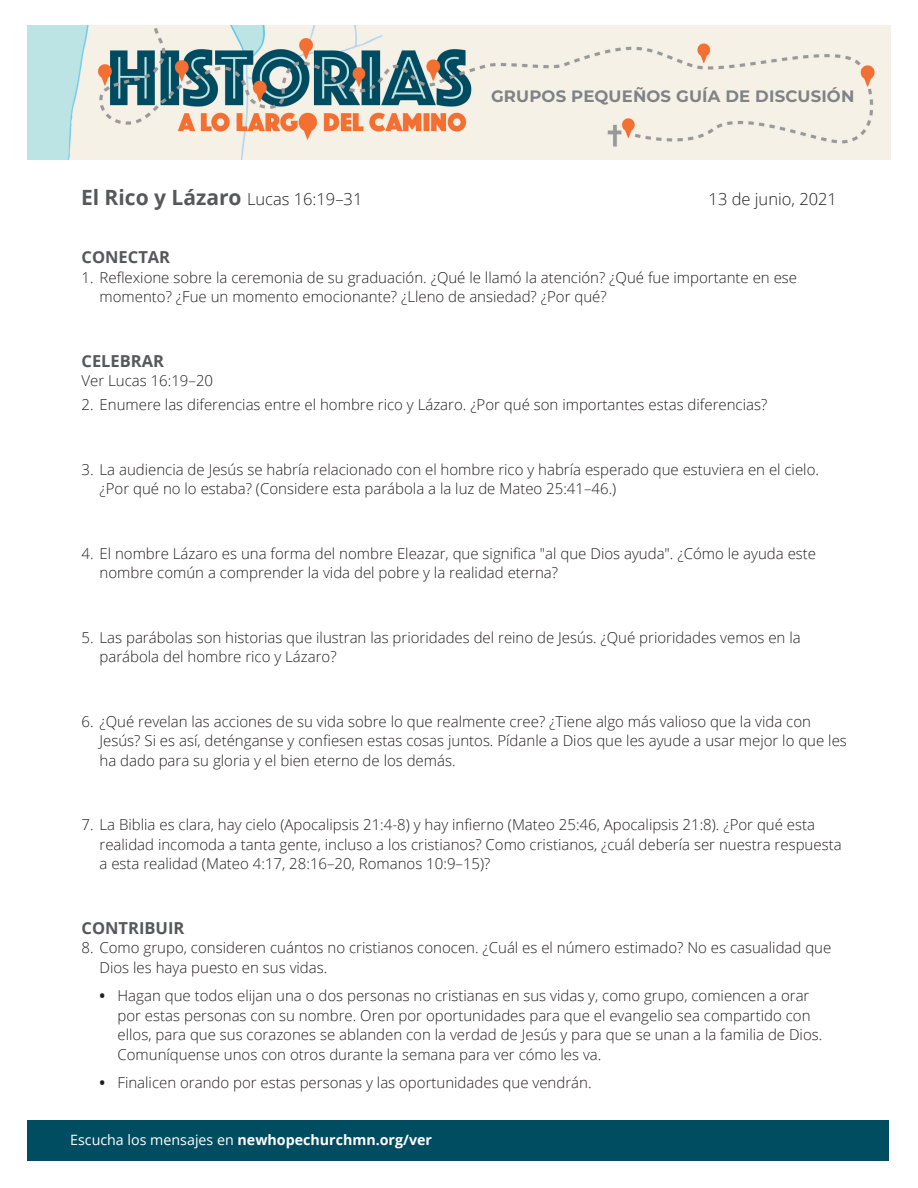
<style>
.page{position:relative;width:918px;height:1188px;background:#fff}
.page>*{position:absolute;margin:0;border:0;box-sizing:border-box;transform-origin:0 0}
.t1{font:700 21px "Open Sans";color:#57585a}
.t2{font:700 16.5px "Montserrat";letter-spacing:.01em;color:#808285}
.Discussion_Questions{font:700 16.5px "Open Sans";color:#57585a}
.t3{font:300 16.5px "Open Sans";color:#231f20}
.Discussion_Questions-2{font:300 15px/19.5px "Open Sans";color:#231f20}
.t4{font:700 14.25px "Open Sans";color:#fff}
.s1{font-weight:300;font-size:16.5px;color:#231f20}
.s2{font-weight:700}
.s3{font-weight:400}
</style>
<div class="page">
<div style="left:27px;top:1120px;width:862px;height:41px;background:#004c60"></div>
<img style="left:27px;top:26px;width:864px;height:134px">
<p class="t2" style="left:491px;top:85px;width:365px">GRUPOS PEQUEÑOS GUÍA DE DISCUSIÓN</p>
<p class="t1" style="left:81px;top:183px;width:283px">El Rico y Lázaro <span class="s1">Lucas 16:19–31</span></p>
<p class="t3" style="left:709px;top:188px;width:130px">13 de junio, 2021</p>
<p class="Discussion_Questions" style="left:82px;top:246px;width:90px">CONECTAR</p>
<p class="Discussion_Questions-2" style="left:100px;top:267px;width:699px;text-indent:-18px">1. Reflexione sobre la ceremonia de su graduación. ¿Qué le llamó la atención? ¿Qué fue importante en ese momento? ¿Fue un momento emocionante? ¿Lleno de ansiedad? ¿Por qué?</p>
<p class="Discussion_Questions" style="left:82px;top:349px;width:84px">CELEBRAR</p>
<p class="Discussion_Questions-2" style="left:82px;top:371px;width:133px">Ver Lucas 16:19–20</p>
<p class="Discussion_Questions-2" style="left:82px;top:395px;width:687px">2. Enumere las diferencias entre el hombre rico y Lázaro. ¿Por qué son importantes estas diferencias?</p>
<p class="Discussion_Questions-2" style="left:100px;top:459px;width:721px;text-indent:-18px">3. La audiencia de Jesús se habría relacionado con el hombre rico y habría esperado que estuviera en el cielo. ¿Por qué no lo estaba? (Considere esta parábola a la luz de Mateo 25:41–46.)</p>
<p class="Discussion_Questions-2" style="left:100px;top:543px;width:718px;text-indent:-18px">4. El nombre Lázaro es una forma del nombre Eleazar, que significa "al que Dios ayuda". ¿Cómo le ayuda este nombre común a comprender la vida del pobre y la realidad eterna?</p>
<p class="Discussion_Questions-2" style="left:100px;top:627px;width:703px;text-indent:-18px">5. Las parábolas son historias que ilustran las prioridades del reino de Jesús. ¿Qué prioridades vemos en la parábola del hombre rico y Lázaro?</p>
<p class="Discussion_Questions-2" style="left:100px;top:711px;width:749px;text-indent:-18px">6. ¿Qué revelan las acciones de su vida sobre lo que realmente cree? ¿Tiene algo más valioso que la vida con<br>Jesús? Si es así, deténganse y confiesen estas cosas juntos. Pídanle a Dios que les ayude a usar mejor lo que les ha dado para su gloria y el bien eterno de los demás.</p>
<p class="Discussion_Questions-2" style="left:100px;top:815px;width:744px;text-indent:-18px">7. La Biblia es clara, hay cielo (Apocalipsis 21:4-8) y hay infierno (Mateo 25:46, Apocalipsis 21:8). ¿Por qué esta realidad incomoda a tanta gente, incluso a los cristianos? Como cristianos, ¿cuál debería ser nuestra respuesta a esta realidad (Mateo 4:17, 28:16–20, Romanos 10:9–15)?</p>
<p class="Discussion_Questions" style="left:82px;top:916px;width:104px">CONTRIBUIR</p>
<p class="Discussion_Questions-2" style="left:100px;top:938px;width:733px;text-indent:-18px">8. Como grupo, consideren cuántos no cristianos conocen. ¿Cuál es el número estimado? No es casualidad que<br>Dios les haya puesto en sus vidas.</p>
<p class="Discussion_Questions-2" style="left:118px;top:986px;width:706px;text-indent:-18px"><span class="s2">•</span> Hagan que todos elijan una o dos personas no cristianas en sus vidas y, como grupo, comiencen a orar por estas personas con su nombre. Oren por oportunidades para que el evangelio sea compartido con ellos, para que sus corazones se ablanden con la verdad de Jesús y para que se unan a la familia de Dios.<br>Comuníquense unos con otros durante la semana para ver cómo les va.</p>
<p class="Discussion_Questions-2" style="left:100px;top:1073px;width:494px"><span class="s2">•</span> Finalicen orando por estas personas y las oportunidades que vendrán.</p>
<p class="t4" style="left:70px;top:1129px;width:363px"><span class="s3">Escucha los mensajes en</span> newhopechurchmn.org/ver</p>
</div>
